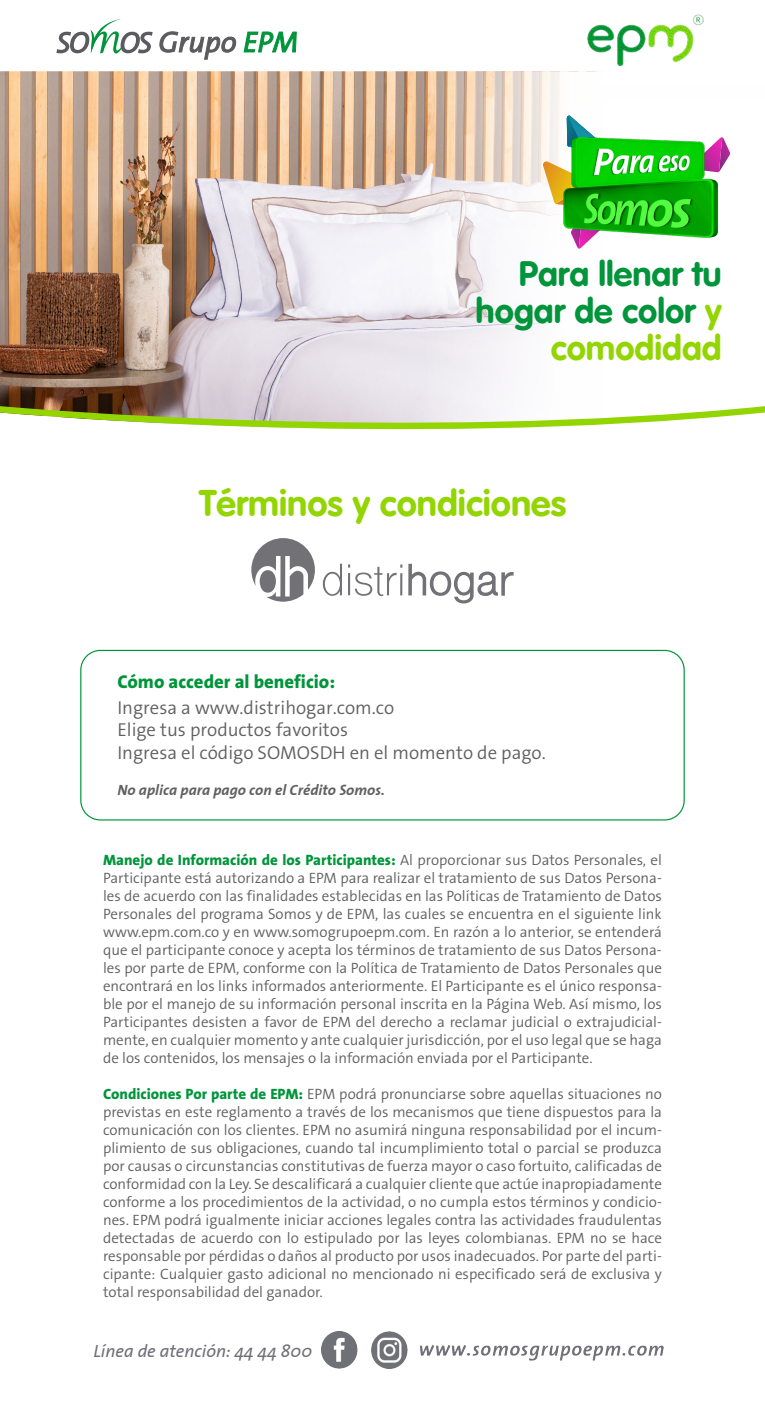
<style>
.page{position:relative;width:765px;height:1420px;background:#fff}
.page>*{position:absolute;margin:0;border:0;box-sizing:border-box;transform-origin:0 0}
.t1{font:36.25px "VAG Rounded Bold";color:#93d500}
.t2{font:34.62px/37.1px "VAG Rounded Bold";color:#00953b;text-align:right}
.t3{font:300 18.75px/22.5px "The Sans B4";color:#606060}
.t4{font:800 18.75px "The Sans B8";color:#00953b}
.t5{font:italic 17.88px "The Sans";color:#6f6f76}
.t6{font:300 15px/18px "The Sans B4";color:#606060;text-align:justify}
.t7{font:800 15px "The Sans B8";color:#00953b}
.t8{font:italic 700 15px "The Sans";color:#606060}
.s1{color:#93d500}
.s2{font-family:"The Sans B4";font-weight:300;color:#606060}
.s3{font-family:"The Sans B8";font-weight:800;color:#00953b}
</style>
<div class="page">
<img style="left:322px;top:1331px;width:342px;height:37px">
<svg style="left:348px;top:564px;width:54px;height:32px"></svg>
<svg style="left:408px;top:564px;width:106px;height:39px"></svg>
<svg style="left:323px;top:564px;width:19px;height:32px"></svg>
<svg style="left:251px;top:538px;width:64px;height:64px"></svg>
<svg style="left:56px;top:19px;width:97px;height:35px"></svg>
<svg style="left:159px;top:31px;width:78px;height:29px"></svg>
<svg style="left:243px;top:31px;width:54px;height:22px"></svg>
<img style="left:587px;top:14px;width:117px;height:53px">
<img style="left:0;top:71px;width:719px;height:335px">
<svg style="left:0;top:406px;width:765px;height:24px"></svg>
<svg style="left:571px;top:238px;width:40px;height:11px"></svg>
<svg style="left:718px;top:137px;width:12px;height:35px"></svg>
<svg style="left:567px;top:116px;width:38px;height:21px"></svg>
<svg style="left:542px;top:161px;width:21px;height:45px"></svg>
<img style="left:563px;top:137px;width:155px;height:101px">
<div style="left:80px;top:650px;width:605px;height:170px;border:1px solid #00953b;border-radius:20px"></div>
<h2 class="t2" style="left:476px;top:255px;width:248px">Para llenar tu hogar de color <span class="s1">y comodidad</span></h2>
<h1 class="t1" style="left:199px;top:482px;width:368px">Términos y condiciones</h1>
<p class="t4" style="left:117px;top:672px;width:219px">Cómo acceder al beneficio:</p>
<p class="t3" style="left:117px;top:697px;width:430px">Ingresa a www.distrihogar.com.co<br>Elige tus productos favoritos<br>Ingresa el código SOMOSDH en el momento de pago.</p>
<p class="t8" style="left:117px;top:777px;width:269px">No aplica para pago con el Crédito Somos.</p>
<p class="t7" style="left:103px;top:852px;width:560px">Manejo de Información de los Participantes: <span class="s2">Al proporcionar sus Datos Personales, el</span></p>
<p class="t6" style="left:103px;top:869px;width:560px">Participante está autorizando a EPM para realizar el tratamiento de sus Datos Persona&shy;les de acuerdo con las finalidades establecidas en las Políticas de Tratamiento de Datos Personales del programa Somos y de EPM, las cuales se encuentra en el siguiente link www.epm.com.co y en www.somogrupoepm.com. En razón a lo anterior, se entenderá que el participante conoce y acepta los términos de tratamiento de sus Datos Persona&shy;les por parte de EPM, conforme con la Política de Tratamiento de Datos Personales que encontrará en los links informados anteriormente. El Participante es el único responsa&shy;ble por el manejo de su información personal inscrita en la Página Web. Así mismo, los Participantes desisten a favor de EPM del derecho a reclamar judicial o extrajudicial&shy;mente, en cualquier momento y ante cualquier jurisdicción, por el uso legal que se haga de los contenidos, los mensajes o la información enviada por el Participante.</p>
<p class="t6" style="left:103px;top:1085px;width:560px"><span class="s3">Condiciones Por parte de EPM:</span> EPM podrá pronunciarse sobre aquellas situaciones no previstas en este reglamento a través de los mecanismos que tiene dispuestos para la comunicación con los clientes. EPM no asumirá ninguna responsabilidad por el incum&shy;plimiento de sus obligaciones, cuando tal incumplimiento total o parcial se produzca por causas o circunstancias constitutivas de fuerza mayor o caso fortuito, calificadas de conformidad con la Ley. Se descalificará a cualquier cliente que actúe inapropiadamente conforme a los procedimientos de la actividad, o no cumpla estos términos y condicio&shy;nes. EPM podrá igualmente iniciar acciones legales contra las actividades fraudulentas detectadas de acuerdo con lo estipulado por las leyes colombianas. EPM no se hace responsable por pérdidas o daños al producto por usos inadecuados. Por parte del parti&shy;cipante: Cualquier gasto adicional no mencionado ni especificado será de exclusiva y total responsabilidad del ganador.</p>
<p class="t5" style="left:93px;top:1336px;width:220px">Línea de atención: 44 44 800</p>
</div>
